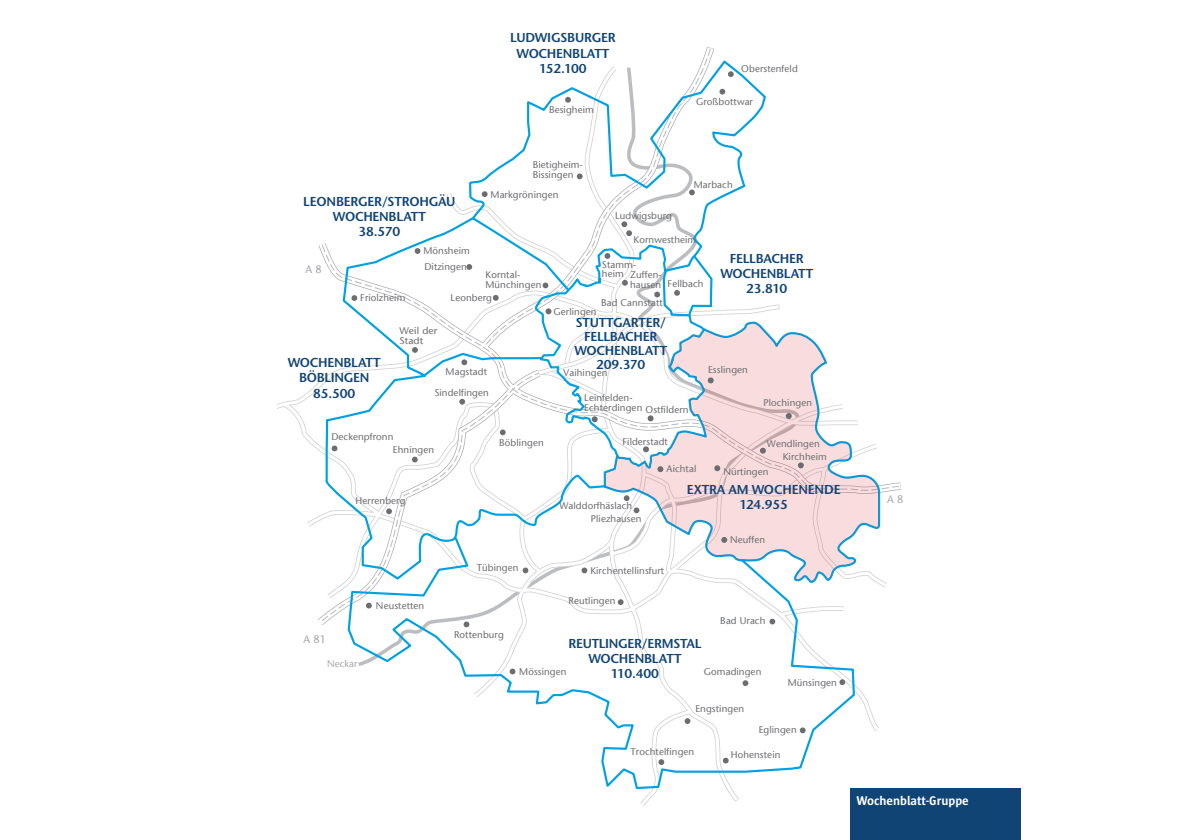
<style>
.page{position:relative;width:1191px;height:840px;background:#fff}
.page>*{position:absolute;margin:0;border:0;box-sizing:border-box;transform-origin:0 0}
.t1{font:600 12.8px/14px "Stone Sans ITC Pro";letter-spacing:-.02em;color:#104475;text-align:center}
.t2{font:700 12.8px "Sun";color:#fff}
.t3{font:11px "Stone Sans";color:#a8a9ad}
.t4{font:9.8px/9.8px "Stone Sans";letter-spacing:.01em;color:#6c6d70}
.t5{font:9.8px/9.8px "Stone Sans";letter-spacing:.01em;color:#6c6d70;scale:1.06 1}
.t6{font:9.8px "Stone Sans";letter-spacing:.01em;color:#a8a9ad}
</style>
<div class="page">
<svg style="left:323px;top:243px;width:89px;height:292px"></svg>
<svg style="left:469px;top:59px;width:297px;height:129px"></svg>
<svg style="left:346px;top:535px;width:66px;height:131px"></svg>
<svg style="left:279px;top:399px;width:113px;height:121px"></svg>
<svg style="left:565px;top:97px;width:6px;height:6px"></svg>
<svg style="left:577px;top:173px;width:5px;height:6px"></svg>
<svg style="left:719px;top:89px;width:6px;height:5px"></svg>
<svg style="left:728px;top:71px;width:5px;height:6px"></svg>
<svg style="left:366px;top:602px;width:6px;height:6px"></svg>
<svg style="left:412px;top:188px;width:480px;height:618px"></svg>
<svg style="left:351px;top:295px;width:6px;height:6px"></svg>
<div style="left:850px;top:788px;width:170px;height:51px;background:#104475"></div>
<p class="t1" style="left:510px;top:31px;width:107px">LUDWIGSBURGER</p>
<p class="t1" style="left:516px;top:46px;width:94px">WOCHENBLATT</p>
<p class="t1" style="left:539px;top:61px;width:49px">152.100</p>
<p class="t4" style="left:549px;top:104px;width:46px">Besigheim</p>
<p class="t4" style="left:741px;top:63px;width:58px">Oberstenfeld</p>
<p class="t4" style="left:696px;top:96px;width:58px">Großbottwar</p>
<p class="t1" style="left:303px;top:194px;width:154px">LEONBERGER/STROHGÄU</p>
<p class="t1" style="left:333px;top:209px;width:94px">WOCHENBLATT</p>
<p class="t1" style="left:358px;top:224px;width:43px">38.570</p>
<p class="t4" style="left:533px;top:160px;width:52px">Bietigheim-<br>Bissingen</p>
<p class="t4" style="left:490px;top:189px;width:69px">Markgröningen</p>
<p class="t4" style="left:694px;top:179px;width:40px">Marbach</p>
<p class="t4" style="left:615px;top:211px;width:58px">Ludwigsburg</p>
<p class="t4" style="left:633px;top:234px;width:64px">Kornwestheim</p>
<p class="t3" style="left:306px;top:262px;width:18px">A 8</p>
<p class="t4" style="left:360px;top:293px;width:47px">Friolzheim</p>
<p class="t4" style="left:423px;top:246px;width:48px">Mönsheim</p>
<p class="t4" style="left:424px;top:262px;width:44px">Ditzingen</p>
<p class="t4" style="left:485px;top:270px;width:57px">Korntal-<br>Münchingen</p>
<p class="t4" style="left:450px;top:292px;width:43px">Leonberg</p>
<p class="t5" style="left:399px;top:326px;width:37px">Weil der<br>Stadt</p>
<p class="t1" style="left:288px;top:355px;width:94px">WOCHENBLATT</p>
<p class="t1" style="left:299px;top:371px;width:72px">BÖBLINGEN</p>
<p class="t1" style="left:313px;top:386px;width:44px">85.500</p>
<p class="t4" style="left:445px;top:367px;width:43px">Magstadt</p>
<p class="t4" style="left:434px;top:387px;width:56px">Sindelfingen</p>
<p class="t4" style="left:331px;top:432px;width:64px">Deckenpfronn</p>
<p class="t4" style="left:393px;top:444px;width:43px">Ehningen</p>
<p class="t4" style="left:499px;top:438px;width:46px">Böblingen</p>
<p class="t4" style="left:355px;top:495px;width:51px">Herrenberg</p>
<p class="t1" style="left:730px;top:251px;width:75px">FELLBACHER</p>
<p class="t1" style="left:720px;top:266px;width:94px">WOCHENBLATT</p>
<p class="t1" style="left:746px;top:281px;width:43px">23.810</p>
<p class="t4" style="left:602px;top:259px;width:61px;line-height:10.8px">Stamm-<br>heim Zuffen-</p>
<p class="t4" style="left:601px;top:276px;width:63px;line-height:17.4px;text-align:right">hausen<br>Bad Cannstatt</p>
<p class="t4" style="left:667px;top:278px;width:37px">Fellbach</p>
<p class="t4" style="left:553px;top:306px;width:44px">Gerlingen</p>
<p class="t1" style="left:574px;top:315px;width:94px">STUTTGARTER/<br>FELLBACHER<br>WOCHENBLATT</p>
<p class="t1" style="left:596px;top:357px;width:51px">209.370</p>
<p class="t4" style="left:708px;top:364px;width:41px">Esslingen</p>
<p class="t4" style="left:563px;top:367px;width:45px">Vaihingen</p>
<p class="t4" style="left:584px;top:392px;width:60px">Leinfelden-<br>Echterdingen</p>
<p class="t4" style="left:645px;top:404px;width:45px">Ostfildern</p>
<p class="t4" style="left:763px;top:398px;width:50px">Plochingen</p>
<p class="t4" style="left:622px;top:436px;width:47px">Filderstadt</p>
<p class="t4" style="left:782px;top:437px;width:46px;line-height:12.4px;text-indent:-16px">Wendlingen<br>Kirchheim</p>
<p class="t4" style="left:666px;top:463px;width:31px">Aichtal</p>
<p class="t4" style="left:723px;top:467px;width:47px">Nürtingen</p>
<p class="t4" style="left:591px;top:499px;width:52px;line-height:12.8px;text-indent:-31px">Walddorfhäslach<br>Pliezhausen</p>
<p class="t1" style="left:687px;top:482px;width:155px">EXTRA AM WOCHENENDE</p>
<p class="t1" style="left:739px;top:497px;width:50px">124.955</p>
<p class="t4" style="left:730px;top:534px;width:37px">Neuffen</p>
<p class="t3" style="left:303px;top:632px;width:24px">A 81</p>
<p class="t6" style="left:327px;top:657px;width:32px">Neckar</p>
<p class="t4" style="left:376px;top:600px;width:50px">Neustetten</p>
<p class="t4" style="left:477px;top:563px;width:43px">Tübingen</p>
<p class="t4" style="left:590px;top:565px;width:75px">Kirchentellinsfurt</p>
<p class="t4" style="left:568px;top:595px;width:48px">Reutlingen</p>
<p class="t4" style="left:720px;top:615px;width:47px">Bad Urach</p>
<p class="t4" style="left:454px;top:629px;width:51px">Rottenburg</p>
<p class="t1" style="left:568px;top:635px;width:134px;line-height:15.2px">REUTLINGER/ERMSTAL<br>WOCHENBLATT</p>
<p class="t1" style="left:611px;top:666px;width:50px">110.400</p>
<p class="t4" style="left:519px;top:666px;width:49px">Mössingen</p>
<p class="t4" style="left:704px;top:666px;width:59px">Gomadingen</p>
<p class="t4" style="left:787px;top:677px;width:51px">Münsingen</p>
<p class="t4" style="left:758px;top:724px;width:40px">Eglingen</p>
<p class="t4" style="left:695px;top:703px;width:50px">Engstingen</p>
<p class="t4" style="left:630px;top:746px;width:65px">Trochtelfingen</p>
<p class="t4" style="left:730px;top:749px;width:51px">Hohenstein</p>
<p class="t3" style="left:887px;top:492px;width:18px">A 8</p>
<p class="t2" style="left:856px;top:793px;width:114px">Wochenblatt-Gruppe</p>
</div>
